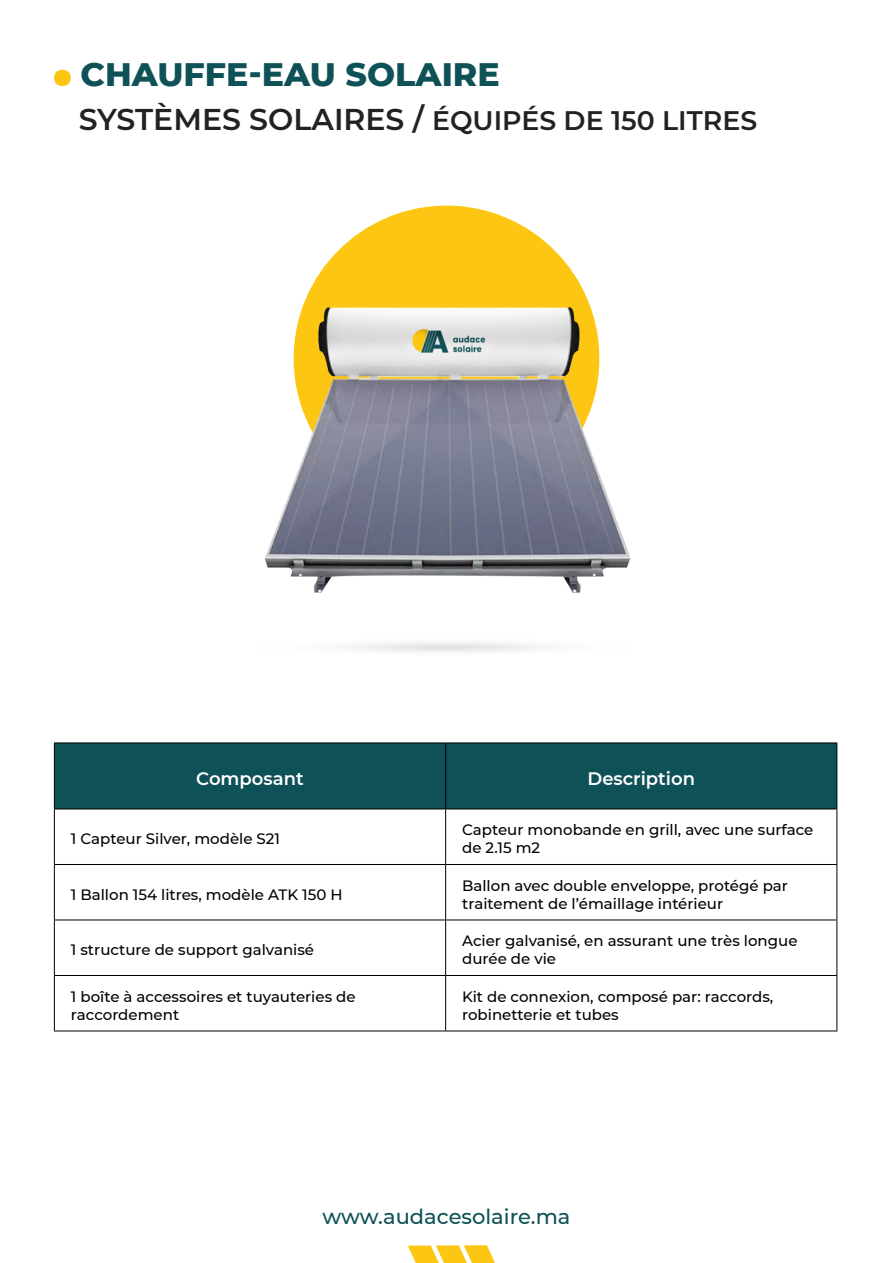
<style>
.page{position:relative;width:893px;height:1263px;background:#fff}
.page>*{position:absolute;margin:0;border:0;box-sizing:border-box;transform-origin:0 0}
.t1{font:800 33.15px "Montserrat";color:#0e5157}
.t2{font:600 30px "Montserrat";color:#222}
.t3{font:600 26.7px "Montserrat";color:#222}
.t4{font:500 21px "Montserrat";color:#0e5157}
.t5{font:600 18px "Montserrat";color:#fff}
.t6{font:500 15px/18px "Montserrat";color:#000}
</style>
<div class="page">
<svg style="left:408px;top:1245px;width:87px;height:18px"></svg>
<svg style="left:54px;top:70px;width:17px;height:16px"></svg>
<div style="left:294px;top:206px;width:305px;height:305px;background:#fcc612;border-radius:50%"></div>
<img style="left:265px;top:290px;width:366px;height:362px">
<div style="left:55px;top:744px;width:781px;height:65px;background:#0e5157"></div>
<hr style="left:54px;top:743px;width:392px;height:1px;background:#000">
<hr style="left:54px;top:743px;width:1px;height:66px;background:#000">
<hr style="left:446px;top:743px;width:391px;height:1px;background:#000">
<hr style="left:445px;top:743px;width:1px;height:66px;background:#000">
<hr style="left:836px;top:743px;width:1px;height:66px;background:#000">
<hr style="left:54px;top:809px;width:392px;height:1px;background:#000">
<hr style="left:54px;top:809px;width:1px;height:55px;background:#000">
<hr style="left:446px;top:809px;width:391px;height:1px;background:#000">
<hr style="left:445px;top:809px;width:1px;height:55px;background:#000">
<hr style="left:836px;top:809px;width:1px;height:55px;background:#000">
<hr style="left:54px;top:864px;width:392px;height:1px;background:#000">
<hr style="left:54px;top:865px;width:1px;height:55px;background:#000">
<hr style="left:446px;top:864px;width:391px;height:1px;background:#000">
<hr style="left:445px;top:865px;width:1px;height:55px;background:#000">
<hr style="left:836px;top:865px;width:1px;height:55px;background:#000">
<hr style="left:54px;top:920px;width:392px;height:1px;background:#000">
<hr style="left:54px;top:920px;width:1px;height:55px;background:#000">
<hr style="left:446px;top:920px;width:391px;height:1px;background:#000">
<hr style="left:445px;top:920px;width:1px;height:55px;background:#000">
<hr style="left:836px;top:920px;width:1px;height:55px;background:#000">
<hr style="left:54px;top:975px;width:392px;height:1px;background:#000">
<hr style="left:54px;top:976px;width:1px;height:55px;background:#000">
<hr style="left:446px;top:975px;width:391px;height:1px;background:#000">
<hr style="left:445px;top:976px;width:1px;height:55px;background:#000">
<hr style="left:836px;top:976px;width:1px;height:55px;background:#000">
<hr style="left:54px;top:1031px;width:392px;height:1px;background:#000">
<hr style="left:446px;top:1031px;width:391px;height:1px;background:#000">
<h1 class="t1" style="left:80px;top:50px;width:421px">CHAUFFE-EAU SOLAIRE</h1>
<h3 class="t3" style="left:432px;top:102px;width:327px">ÉQUIPÉS DE 150 LITRES</h3>
<h2 class="t2" style="left:79px;top:98px;width:347px">SYSTÈMES SOLAIRES /</h2>
<p class="t5" style="left:196px;top:765px;width:109px">Composant</p>
<p class="t6" style="left:71px;top:829px;width:211px">1 Capteur Silver, modèle S21</p>
<p class="t6" style="left:71px;top:884px;width:273px">1 Ballon 154 litres, modèle ATK 150 H</p>
<p class="t6" style="left:71px;top:940px;width:245px">1 structure de support galvanisé</p>
<p class="t5" style="left:587px;top:765px;width:109px">Description</p>
<p class="t6" style="left:462px;top:820px;width:353px">Capteur monobande en grill, avec une surface</p>
<p class="t6" style="left:462px;top:838px;width:80px">de 2.15 m2</p>
<p class="t6" style="left:462px;top:875px;width:327px">Ballon avec double enveloppe, protégé par</p>
<p class="t6" style="left:462px;top:893px;width:263px">traitement de ’l émaillage intérieur</p>
<p class="t6" style="left:462px;top:931px;width:337px">Acier galvanisé, en assurant une très longue</p>
<p class="t6" style="left:462px;top:949px;width:95px">durée de vie</p>
<p class="t6" style="left:71px;top:986px;width:286px">1 boîte à accessoires et tuyauteries de raccordement</p>
<p class="t6" style="left:462px;top:986px;width:313px">Kit de connexion, composé par: raccords, robinetterie et tubes</p>
<h3 class="t4" style="left:323px;top:1202px;width:249px">www.audacesolaire.ma</h3>
</div>
